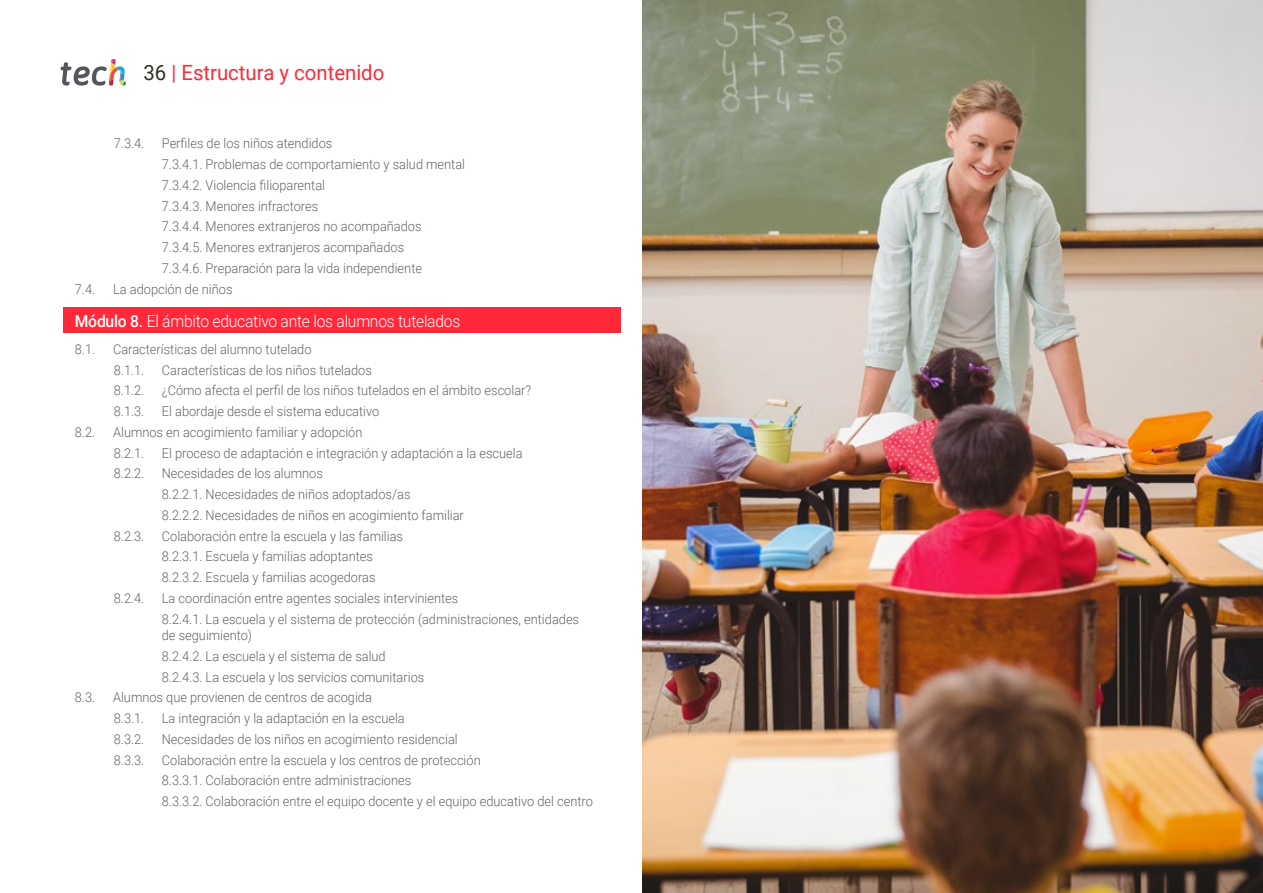
<style>
.page{position:relative;width:1263px;height:893px;background:#fff}
.page>*{position:absolute;margin:0;border:0;box-sizing:border-box;transform-origin:0 0}
.t1{font:21px "Roboto";color:#ff293a}
.t2{font:300 16.5px "Roboto";letter-spacing:-.015em;color:#fff;scale:.95 1}
.t3{font:300 13.5px/20.7px "Roboto";color:#61646a;scale:.95 1}
.s1{color:#312e20}
.s2{font-weight:500}
</style>
<div class="page">
<div style="left:64px;top:308px;width:557px;height:25px;background:#ff293a"></div>
<img style="left:642px;top:0;width:621px;height:893px">
<svg style="left:61px;top:59px;width:65px;height:27px"></svg>
<h1 class="t1" style="left:144px;top:57px;width:242px"><span class="s1">36</span> | Estructura y contenido</h1>
<p class="t3" style="left:114px;top:133px;width:34px">7.3.4.</p>
<p class="t3" style="left:162px;top:133px;width:321px">Perfiles de los niños atendidos<br>7.3.4.1. Problemas de comportamiento y salud mental 7.3.4.2. Violencia filioparental<br>7.3.4.3. Menores infractores<br>7.3.4.4. Menores extranjeros no acompañados 7.3.4.5. Menores extranjeros acompañados<br>7.3.4.6. Preparación para la vida independiente</p>
<p class="t3" style="left:75px;top:278px;width:23px">7.4.</p>
<p class="t3" style="left:113px;top:278px;width:127px">La adopción de niños</p>
<p class="t2" style="left:75px;top:309px;width:407px"><span class="s2">Módulo 8.</span> El ámbito educativo ante los alumnos tutelados</p>
<p class="t3" style="left:75px;top:338px;width:23px">8.1.</p>
<p class="t3" style="left:113px;top:338px;width:210px">Características del alumno tutelado<br>8.1.1.</p>
<p class="t3" style="left:162px;top:359px;width:223px">Características de los niños tutelados</p>
<p class="t3" style="left:114px;top:380px;width:34px">8.1.2.</p>
<p class="t3" style="left:162px;top:380px;width:390px">¿Cómo afecta el perfil de los niños tutelados en el ámbito escolar?</p>
<p class="t3" style="left:114px;top:400px;width:34px">8.1.3.</p>
<p class="t3" style="left:162px;top:400px;width:230px">El abordaje desde el sistema educativo</p>
<p class="t3" style="left:75px;top:421px;width:23px">8.2.</p>
<p class="t3" style="left:113px;top:421px;width:264px">Alumnos en acogimiento familiar y adopción<br>8.2.1.</p>
<p class="t3" style="left:162px;top:442px;width:381px">El proceso de adaptación e integración y adaptación a la escuela</p>
<p class="t3" style="left:114px;top:463px;width:34px">8.2.2.</p>
<p class="t3" style="left:162px;top:463px;width:319px">Necesidades de los alumnos<br>8.2.2.1. Necesidades de niños adoptados/as<br>8.2.2.2. Necesidades de niños en acogimiento familiar</p>
<p class="t3" style="left:114px;top:525px;width:34px">8.2.3.</p>
<p class="t3" style="left:162px;top:525px;width:255px">Colaboración entre la escuela y las familias<br>8.2.3.1. Escuela y familias adoptantes<br>8.2.3.2. Escuela y familias acogedoras</p>
<p class="t3" style="left:114px;top:587px;width:34px">8.2.4.</p>
<p class="t3" style="left:162px;top:587px;width:441px">La coordinación entre agentes sociales intervinientes<br>8.2.4.1. La escuela y el sistema de protección (administraciones, entidades</p>
<p class="t3" style="left:162px;top:624px;width:278px">de seguimiento)<br>8.2.4.2. La escuela y el sistema de salud<br>8.2.4.3. La escuela y los servicios comunitarios</p>
<p class="t3" style="left:75px;top:687px;width:23px">8.3.</p>
<p class="t3" style="left:113px;top:687px;width:274px">Alumnos que provienen de centros de acogida<br>8.3.1.</p>
<p class="t3" style="left:162px;top:707px;width:257px">La integración y la adaptación en la escuela</p>
<p class="t3" style="left:114px;top:728px;width:34px">8.3.2.</p>
<p class="t3" style="left:162px;top:728px;width:313px">Necesidades de los niños en acogimiento residencial</p>
<p class="t3" style="left:114px;top:749px;width:34px">8.3.3.</p>
<p class="t3" style="left:162px;top:749px;width:455px">Colaboración entre la escuela y los centros de protección<br>8.3.3.1. Colaboración entre administraciones<br>8.3.3.2. Colaboración entre el equipo docente y el equipo educativo del centro</p>
</div>
